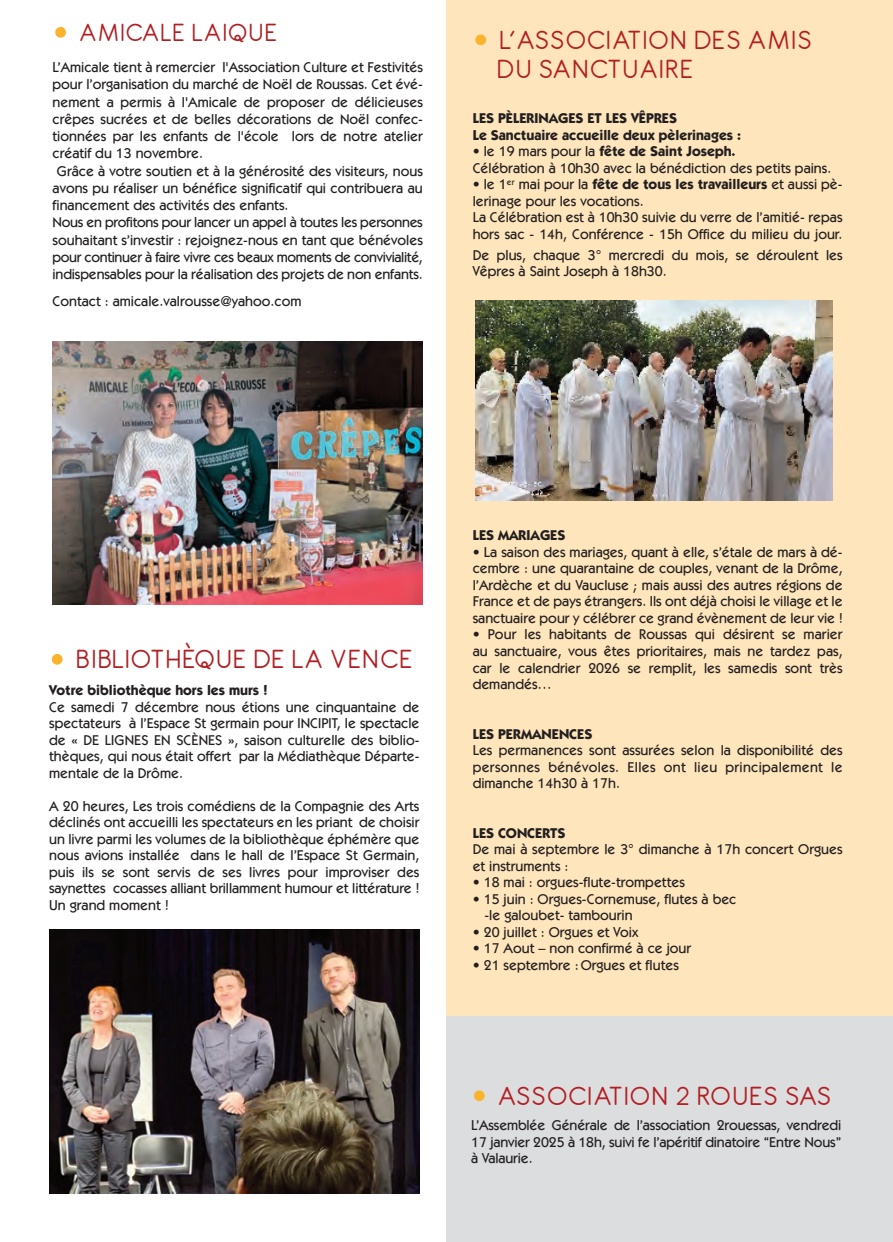
<style>
.page{position:relative;width:893px;height:1242px;background:#fff}
.page>*{position:absolute;margin:0;border:0;box-sizing:border-box;transform-origin:0 0}
.t1{font:28.5px "Antipasto";letter-spacing:.06em;color:#b21f23}
.t2{font:27px "Antipasto";letter-spacing:.06em;color:#b21f23}
.t3{font:500 14.25px/16.5px "Itc Kabel";color:#231f20;text-align:justify}
.t4{font:700 14.25px "Itc Kabel";color:#231f20}
.s1{font-size:69px;color:#fcb32c}
.s2{font-weight:500}
.s3{font-weight:700}
</style>
<div class="page">
<div style="left:446px;top:0;width:447px;height:1016px;background:#fee5bc"></div>
<div style="left:446px;top:1016px;width:447px;height:226px;background:#dcdddf"></div>
<img style="left:49px;top:930px;width:370px;height:263px">
<img style="left:53px;top:341px;width:369px;height:264px">
<img style="left:476px;top:300px;width:356px;height:200px">
<p class="t2" style="left:53px;top:17px;width:226px"><span class="s1">•</span> AMICALE LAIQUE</p>
<p class="t3" style="left:53px;top:60px;width:372px;line-height:17.2px">L’Amicale tient à remercier l'Association Culture et Festivités pour l’organisation du marché de Noël de Roussas. Cet évé&shy;nement a permis à l'Amicale de proposer de délicieuses crêpes sucrées et de belles décorations de Noël confec&shy;tionnées par les enfants de l'école lors de notre atelier créatif du 13 novembre.</p>
<p class="t3" style="left:53px;top:163px;width:372px;line-height:17.2px">Grâce à votre soutien et à la générosité des visiteurs, nous avons pu réaliser un bénéfice significatif qui contribuera au financement des activités des enfants.</p>
<p class="t3" style="left:53px;top:215px;width:372px;line-height:17.2px">Nous en profitons pour lancer un appel à toutes les personnes souhaitant s’investir : rejoignez-nous en tant que bénévoles pour continuer à faire vivre ces beaux moments de convivialité, indispensables pour la réalisation des projets de non enfants.</p>
<p class="t3" style="left:53px;top:294px;width:250px">Contact : amicale.valrousse@yahoo.com</p>
<p class="t1" style="left:473px;top:23px;width:340px"><span class="s1">•</span> L’ASSOCIATION DES AMIS</p>
<p class="t1" style="left:497px;top:53px;width:197px">DU SANCTUAIRE</p>
<p class="t4" style="left:473px;top:113px;width:206px">LES PÈLERINAGES ET LES VÊPRES</p>
<p class="t4" style="left:473px;top:130px;width:270px">Le Sanctuaire accueille deux pèlerinages :</p>
<p class="t4" style="left:473px;top:146px;width:264px"><span class="s2">• le 19 mars pour la</span> fête de Saint Joseph.</p>
<p class="t3" style="left:473px;top:161px;width:360px">Célébration à 10h30 avec la bénédiction des petits pains.</p>
<p class="t3" style="left:473px;top:177px;width:371px">• le 1<sup>er</sup> mai pour la <span class="s3">fête de tous les travailleurs</span> et aussi pè&shy;lerinage pour les vocations.</p>
<p class="t3" style="left:473px;top:210px;width:371px">La Célébration est à 10h30 suivie du verre de l’amitié- repas hors sac - 14h, Conférence - 15h Office du milieu du jour.</p>
<p class="t3" style="left:473px;top:248px;width:371px">De plus, chaque 3° mercredi du mois, se déroulent les<br>Vêpres à Saint Joseph à 18h30.</p>
<p class="t1" style="left:49px;top:642px;width:365px"><span class="s1">•</span> BIBLIOTHÈQUE DE LA VENCE</p>
<p class="t4" style="left:49px;top:685px;width:220px">Votre bibliothèque hors les murs !</p>
<p class="t3" style="left:49px;top:700px;width:372px">Ce samedi 7 décembre nous étions une cinquantaine de spectateurs à l’Espace St germain pour INCIPIT, le spectacle de « DE LIGNES EN SCÈNES », saison culturelle des biblio&shy;thèques, qui nous était offert par la Médiathèque Départe&shy;mentale de la Drôme.</p>
<p class="t3" style="left:49px;top:799px;width:372px">A 20 heures, Les trois comédiens de la Compagnie des Arts déclinés ont accueilli les spectateurs en les priant de choisir un livre parmi les volumes de la bibliothèque éphémère que nous avions installée dans le hall de l’Espace St Germain, puis ils se sont servis de ses livres pour improviser des saynettes cocasses alliant brillamment humour et littérature !<br>Un grand moment !</p>
<p class="t4" style="left:473px;top:530px;width:94px">LES MARIAGES</p>
<p class="t3" style="left:473px;top:545px;width:371px">• La saison des mariages, quant à elle, s’étale de mars à dé&shy;cembre : une quarantaine de couples, venant de la Drôme, l’Ardèche et du Vaucluse ; mais aussi des autres régions de France et de pays étrangers. Ils ont déjà choisi le village et le sanctuaire pour y célébrer ce grand évènement de leur vie !</p>
<p class="t3" style="left:473px;top:627px;width:371px">• Pour les habitants de Roussas qui désirent se marier</p>
<p class="t3" style="left:473px;top:644px;width:371px">au sanctuaire, vous êtes prioritaires, mais ne tardez pas,</p>
<p class="t3" style="left:473px;top:660px;width:371px">car le calendrier 2026 se remplit, les samedis sont très</p>
<p class="t3" style="left:473px;top:677px;width:81px">demandés…</p>
<p class="t4" style="left:473px;top:728px;width:121px">LES PERMANENCES</p>
<p class="t3" style="left:473px;top:743px;width:371px">Les permanences sont assurées selon la disponibilité des personnes bénévoles. Elles ont lieu principalement le dimanche 14h30 à 17h.</p>
<p class="t4" style="left:473px;top:827px;width:94px">LES CONCERTS</p>
<p class="t3" style="left:473px;top:842px;width:371px">De mai à septembre le 3° dimanche à 17h concert Orgues et instruments :</p>
<p class="t3" style="left:473px;top:875px;width:214px">• 18 mai : orgues-flute-trompettes</p>
<p class="t3" style="left:473px;top:891px;width:265px">• 15 juin : Orgues-Cornemuse, flutes à bec</p>
<p class="t3" style="left:485px;top:908px;width:150px">-le galoubet- tambourin</p>
<p class="t3" style="left:473px;top:924px;width:167px">• 20 juillet : Orgues et Voix</p>
<p class="t3" style="left:473px;top:941px;width:220px">• 17 Aout – non confirmé à ce jour</p>
<p class="t3" style="left:473px;top:957px;width:208px">• 21 septembre :Orgues et flutes</p>
<p class="t1" style="left:471px;top:1079px;width:361px"><span class="s1">•</span> ASSOCIATION 2 ROUES SAS</p>
<p class="t3" style="left:471px;top:1118px;width:371px">L’Assemblée Générale de l’association 2rouessas, vendredi 17 janvier 2025 à 18h, suivi fe l’apéritif dinatoire “Entre Nous” à Valaurie.</p>
</div>
